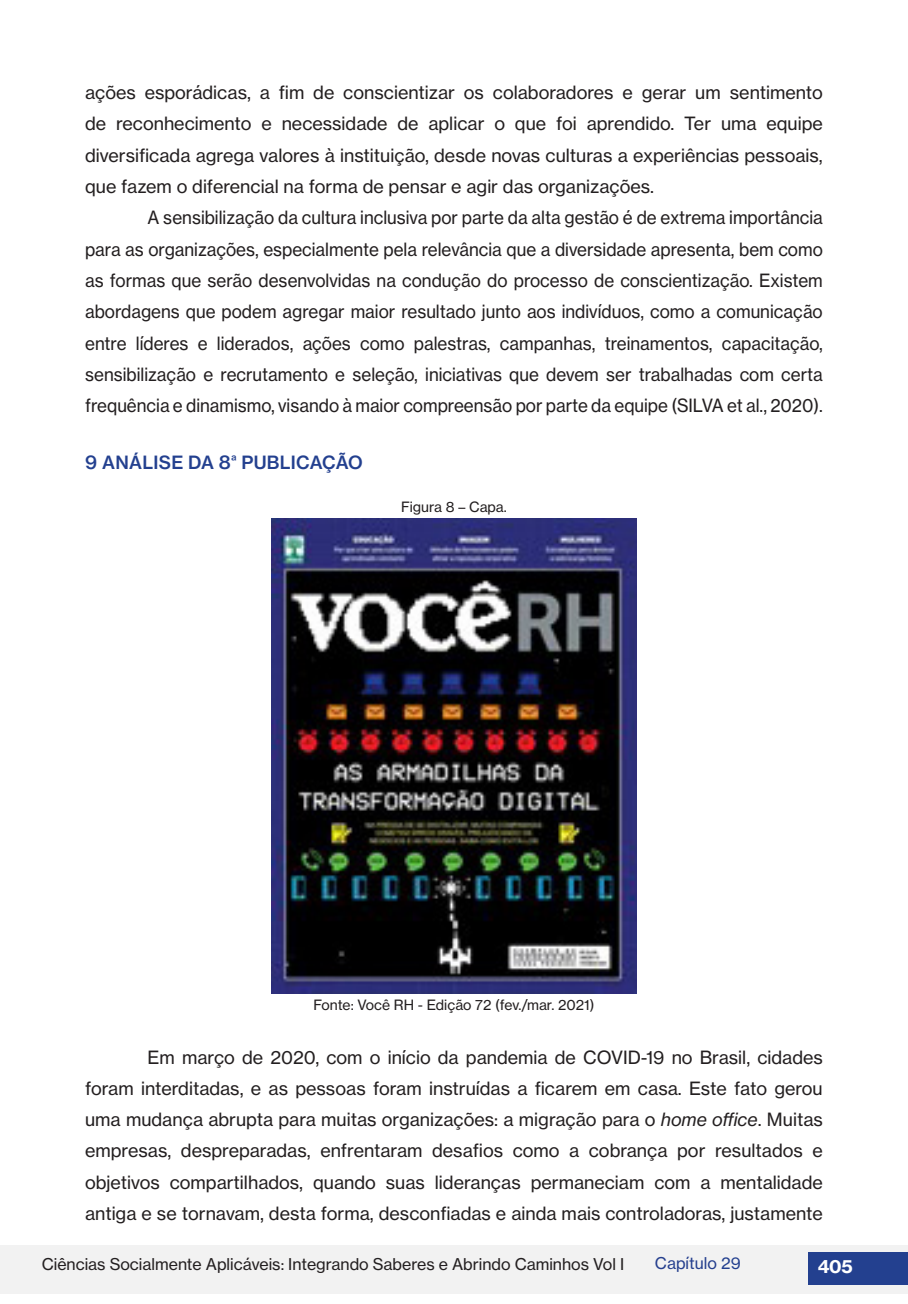
<style>
.page{position:relative;width:908px;height:1304px;background:#fff}
.page>*{position:absolute;margin:0;border:0;box-sizing:border-box;transform-origin:0 0}
.CORPO_DO_TEXTO_ATUAL{font:18px/31.2px "N Haas Grotesk TX Pro 55 Rg";color:#231f20;text-align:justify}
.CORPO_DO_TEXTO_ATUAL-2{font:18px/31.2px "N Haas Grotesk TX Pro 55 Rg";color:#231f20;text-align:justify;scale:.95 1}
.TÍTULOS_DO_CORPO_DO{font:18px "N Haas Grotesk TX Pro 65 Md";letter-spacing:.015em;color:#23408f}
.t1{font:18px "N Haas Grotesk TX Pro 75 Bd";color:#fff}
.t2{font:16px "N Haas Grotesk TX Pro 55 Rg";color:#231f20}
.t3{font:16px "N Haas Grotesk TX Pro 55 Rg";color:#253f8e}
.LEGENDAS_DE_TABELAS{font:14px "N Haas Grotesk TX Pro 55 Rg";color:#231f20}
.s1{font-family:"N Haas Grotesk TX Pro 56 It"}
.s2{color:#23408f}
</style>
<div class="page">
<div style="left:0;top:1245px;width:907px;height:49px;background:#f2f2f2"></div>
<div style="left:808px;top:1252px;width:99px;height:33px;background:#23408f"></div>
<img style="left:272px;top:519px;width:364px;height:474px">
<p class="CORPO_DO_TEXTO_ATUAL" style="left:85px;top:77px;width:739px">ações esporádicas, a fim de conscientizar os colaboradores e gerar um sentimento de reconhecimento e necessidade de aplicar o que foi aprendido. Ter uma equipe diversificada agrega valores à instituição, desde novas culturas a experiências pessoais, que fazem o diferencial na forma de pensar e agir das organizações.</p>
<p class="CORPO_DO_TEXTO_ATUAL-2" style="left:85px;top:202px;width:777px;text-indent:62px">A sensibilização da cultura inclusiva por parte da alta gestão é de extrema importância para as organizações, especialmente pela relevância que a diversidade apresenta, bem como as formas que serão desenvolvidas na condução do processo de conscientização. Existem abordagens que podem agregar maior resultado junto aos indivíduos, como a comunicação entre líderes e liderados, ações como palestras, campanhas, treinamentos, capacitação, sensibilização e recrutamento e seleção, iniciativas que devem ser trabalhadas com certa frequência e dinamismo, visando à maior compreensão por parte da equipe (SILVA et al., 2020).</p>
<p class="TÍTULOS_DO_CORPO_DO" style="left:85px;top:451px;width:279px">9 ANÁLISE DA 8<sup>ª</sup> PUBLICAÇÃO</p>
<p class="LEGENDAS_DE_TABELAS" style="left:401px;top:498px;width:107px">Figura 8 – Capa.</p>
<p class="LEGENDAS_DE_TABELAS" style="left:313px;top:996px;width:282px">Fonte: Você RH - Edição 72 (fev./mar. 2021)</p>
<p class="CORPO_DO_TEXTO_ATUAL" style="left:85px;top:1042px;width:739px;text-indent:62px">Em março de 2020, com o início da pandemia de COVID-19 no Brasil, cidades foram interditadas, e as pessoas foram instruídas a ficarem em casa. Este fato gerou uma mudança abrupta para muitas organizações: a migração para o <span class="s1">home office</span>. Muitas empresas, despreparadas, enfrentaram desafios como a cobrança por resultados e objetivos compartilhados, quando suas lideranças permaneciam com a mentalidade antiga e se tornavam, desta forma, desconfiadas e ainda mais controladoras, justamente</p>
<p class="t2" style="left:42px;top:1254px;width:583px">Ciências Socialmente Aplicáveis: Integrando Saberes e Abrindo Caminhos Vol I</p>
<p class="t3" style="left:654px;top:1253px;width:87px">Capítulo <span class="s2">29</span></p>
<p class="t1" style="left:817px;top:1255px;width:37px">405</p>
</div>
